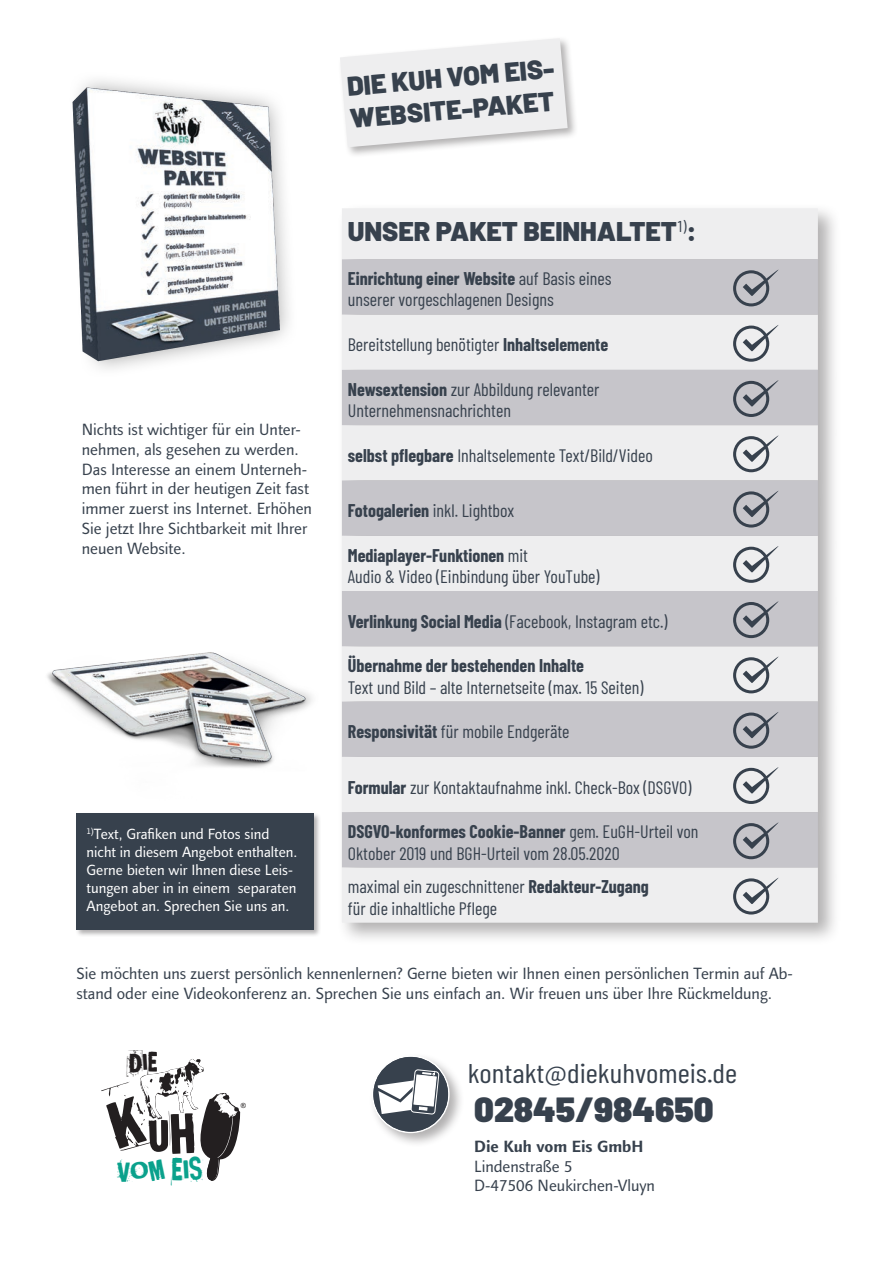
<style>
.page{position:relative;width:893px;height:1263px;background:#fff}
.page>*{position:absolute;margin:0;border:0;box-sizing:border-box;transform-origin:0 0}
.t1{font:60.15px "Broken 15";color:#231f20}
.t2{font:35.55px "Broken 15";letter-spacing:-.005em;color:#0aa18c}
.t3{font:900 semi-condensed 34.8px "Barlow";color:#37414d;scale:1.1 1}
.t4{font:31.35px "Broken 15";color:#231f20}
.t5{font:900 27px/32.4px "Barlow";color:#37414d}
.t6{font:27px "Barlow Condensed";color:#37414d;scale:1.1 1}
.t7{font:18px/21px "Barlow Condensed";color:#37414d}
.t8{font:700 18px "Barlow Condensed";color:#37414d}
.t9{font:16.5px/19.8px "Linotype Finnegan";color:#37414d}
.t10{font:700 16.5px "Linotype Finnegan";color:#37414d}
.t11{font:15px/18px "Linotype Finnegan";color:#fff}
.t12{font:7.05px "Arial";color:#231f20}
.s1{font-weight:700}
</style>
<div class="page">
<div style="left:75px;top:812px;width:246px;height:125px;background:#231f20;opacity:.35"></div>
<div style="left:77px;top:813px;width:237px;height:117px;background:#37414d"></div>
<div style="left:337px;top:203px;width:504px;height:743px;background:#231f20;opacity:.35"></div>
<div style="left:342px;top:208px;width:476px;height:715px;background:#eeeeef"></div>
<svg style="left:342px;top:259px;width:476px;height:608px;background:#d8d7da"></svg>
<svg style="left:733px;top:267px;width:48px;height:39px;background:#a3a5ab"></svg>
<svg style="left:733px;top:323px;width:48px;height:39px;background:#c1c3c7"></svg>
<svg style="left:733px;top:378px;width:48px;height:39px;background:#a3a4ab"></svg>
<svg style="left:733px;top:433px;width:48px;height:39px;background:#c1c4c7"></svg>
<svg style="left:733px;top:488px;width:48px;height:39px;background:#a3a5ab"></svg>
<svg style="left:733px;top:544px;width:48px;height:39px;background:#c1c3c7"></svg>
<svg style="left:733px;top:599px;width:48px;height:39px;background:#a3a4ab"></svg>
<svg style="left:733px;top:654px;width:48px;height:39px;background:#c1c4c7"></svg>
<svg style="left:733px;top:710px;width:48px;height:39px;background:#a3a4ab"></svg>
<svg style="left:733px;top:765px;width:48px;height:39px;background:#c1c3c7"></svg>
<svg style="left:733px;top:820px;width:48px;height:39px;background:#a3a4ab"></svg>
<svg style="left:733px;top:875px;width:48px;height:39px;background:#c1c4c7"></svg>
<img style="left:72px;top:80px;width:294px;height:303px">
<div style="left:369px;top:1052px;width:95px;height:96px;background:#231f20;opacity:.35"></div>
<div style="left:372px;top:1055px;width:78px;height:78px;border:2px solid #fff;border-radius:50%"></div>
<div style="left:373px;top:1057px;width:75px;height:74px;background:#37414d;border-radius:50%"></div>
<svg style="left:378px;top:1058px;width:62px;height:57px"></svg>
<img style="left:47px;top:652px;width:274px;height:168px">
<div style="left:338px;top:36px;width:241px;height:122px;background:#231f20;opacity:.35"></div>
<svg style="left:340px;top:38px;width:228px;height:109px;background:#eee"></svg>
<svg style="left:140px;top:1059px;width:100px;height:122px"></svg>
<h3 class="t5" style="left:346px;top:68px;width:212px;rotate:-5deg">DIE KUH VOM EIS-<br>WEBSITE-PAKET</h3>
<p class="t9" style="left:82px;top:420px;width:232px">Nichts ist wichtiger für ein Unter&shy;nehmen, als gesehen zu werden.<br>Das Interesse an einem Unterneh&shy;men führt in der heutigen Zeit fast immer zuerst ins Internet. Erhöhen<br>Sie jetzt Ihre Sichtbarkeit mit Ihrer neuen Website.</p>
<p class="t11" style="left:87px;top:825px;width:212px"><sup>1)</sup>Text, Grafiken und Fotos sind nicht in diesem Angebot enthalten.<br>Gerne bieten wir Ihnen diese Leis&shy;tungen aber in in einem separaten Angebot an. Sprechen Sie uns an.</p>
<h3 class="t5" style="left:348px;top:213px;width:351px">UNSER PAKET BEINHALTET<sup>1)</sup>:</h3>
<p class="t7" style="left:348px;top:267px;width:265px"><span class="s1">Einrichtung einer Website</span> auf Basis eines unserer vorgeschlagenen Designs</p>
<p class="t7" style="left:348px;top:333px;width:262px">Bereitstellung benötigter <span class="s1">Inhaltselemente</span></p>
<p class="t7" style="left:348px;top:378px;width:253px"><span class="s1">Newsextension</span> zur Abbildung relevanter<br>Unternehmensnachrichten</p>
<p class="t7" style="left:348px;top:443px;width:307px"><span class="s1">selbst pflegbare</span> Inhaltselemente Text/Bild/Video</p>
<p class="t7" style="left:348px;top:499px;width:168px"><span class="s1">Fotogalerien</span> inkl. Lightbox</p>
<p class="t7" style="left:348px;top:544px;width:253px"><span class="s1">Mediaplayer-Funktionen</span> mit<br>Audio &amp; Video (Einbindung über YouTube)</p>
<p class="t7" style="left:348px;top:609px;width:321px"><span class="s1">Verlinkung Social Media</span> (Facebook, Instagram etc.)</p>
<p class="t8" style="left:348px;top:653px;width:238px">Übernahme der bestehenden Inhalte</p>
<p class="t7" style="left:348px;top:675px;width:297px">Text und Bild – alte Internetseite (max. 15 Seiten)</p>
<p class="t7" style="left:348px;top:720px;width:223px"><span class="s1">Responsivität</span> für mobile Endgeräte</p>
<p class="t7" style="left:348px;top:775px;width:345px"><span class="s1">Formular</span> zur Kontaktaufnahme inkl. Check-Box (DSGVO)</p>
<p class="t7" style="left:348px;top:819px;width:352px;line-height:21.6px"><span class="s1">DSGVO-konformes Cookie-Banner</span> gem. EuGH-Urteil von<br>Oktober 2019 und BGH-Urteil vom 28.05.2020</p>
<p class="t7" style="left:348px;top:875px;width:302px;line-height:21.6px">maximal ein zugeschnittener <span class="s1">Redakteur-Zugang </span>für die inhaltliche Pflege</p>
<p class="t9" style="left:77px;top:964px;width:718px">Sie möchten uns zuerst persönlich kennenlernen? Gerne bieten wir Ihnen einen persönlichen Termin auf Ab&shy;stand oder eine Videokonferenz an. Sprechen Sie uns einfach an. Wir freuen uns über Ihre Rückmeldung.</p>
<h3 class="t4" style="left:129px;top:1046px;width:30px">DIE</h3>
<h1 class="t1" style="left:147px;top:1102px;width:50px">UH</h1>
<h2 class="t2" style="left:117px;top:1152px;width:88px">VOM EIS</h2>
<p class="t12" style="left:241px;top:1101px;width:7px">®</p>
<h3 class="t6" style="left:468px;top:1054px;width:246px">kontakt@diekuhvomeis.de</h3>
<h3 class="t3" style="left:474px;top:1084px;width:219px">02845/984650</h3>
<p class="t10" style="left:474px;top:1136px;width:171px">Die Kuh vom Eis GmbH</p>
<p class="t9" style="left:474px;top:1156px;width:182px">Lindenstraße 5<br>D-47506 Neukirchen-Vluyn</p>
</div>
